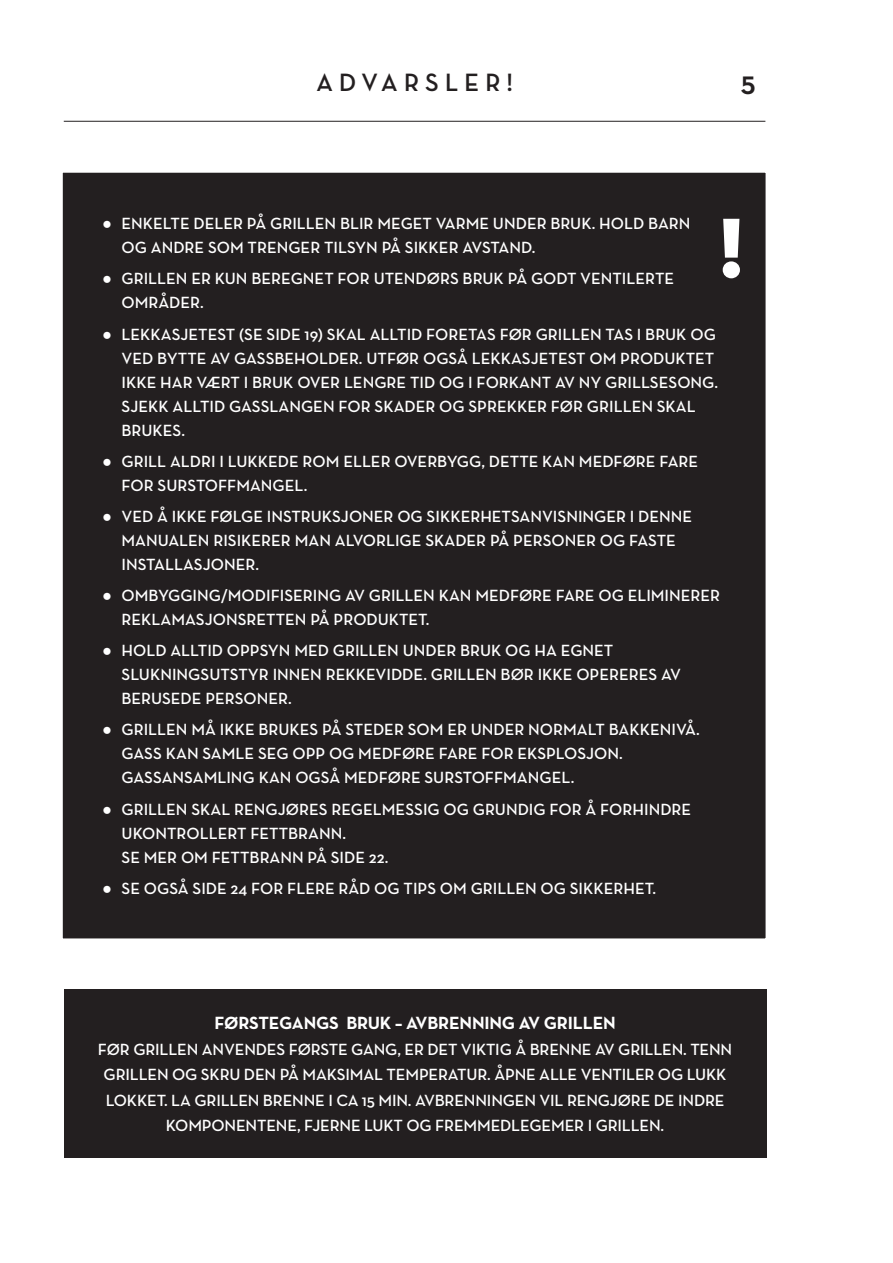
<style>
.page{position:relative;width:893px;height:1263px;background:#fff}
.page>*{position:absolute;margin:0;border:0;box-sizing:border-box;transform-origin:0 0}
.MT_NEGATIC{font:86.4px "Neutra Disp Titling";color:#fff}
.t1{font:700 33px "Neutra Disp";color:#231f20}
.topptekst_sider{font:700 25.5px "Neutra Disp";letter-spacing:.25em;color:#231f20}
.Warning_negative_12-17pt{font:700 18px "Neutra Text";letter-spacing:-.01em;color:#fff}
.Warning_negative_12-17pt-2{font:600 16.5px/24px "Neutra Text";color:#fff}
.s1{font-family:"Arial Narrow";font-weight:400}
</style>
<div class="page">
<hr style="left:64px;top:121px;width:701px;height:1px;background:#231f20">
<div style="left:58px;top:168px;width:712px;height:775px;background:#231f20"></div>
<div style="left:54px;top:164px;width:721px;height:783px;border:9px solid #fff"></div>
<div style="left:64px;top:989px;width:702px;height:169px;background:#231f20"></div>
<p class="topptekst_sider" style="left:316px;top:68px;width:198px">ADVARSLER!</p>
<h2 class="t1" style="left:741px;top:64px;width:16px">5</h2>
<p class="Warning_negative_12-17pt-2" style="left:122px;top:211px;width:570px;text-indent:-20px"><span class="s1">●</span> ENKELTE DELER PÅ GRILLEN BLIR MEGET VARME UNDER BRUK. HOLD BARN<br>OG ANDRE SOM TRENGER TILSYN PÅ SIKKER AVSTAND.</p>
<p class="Warning_negative_12-17pt-2" style="left:122px;top:266px;width:554px;text-indent:-20px"><span class="s1">●</span> GRILLEN ER KUN BEREGNET FOR UTENDØRS BRUK PÅ GODT VENTILERTE<br>OMRÅDER.</p>
<p class="Warning_negative_12-17pt-2" style="left:122px;top:322px;width:598px;text-indent:-20px"><span class="s1">●</span> LEKKASJETEST (SE SIDE 19) SKAL ALLTID FORETAS FØR GRILLEN TAS I BRUK OG VED BYTTE AV GASSBEHOLDER. UTFØR OGSÅ LEKKASJETEST OM PRODUKTET IKKE HAR VÆRT I BRUK OVER LENGRE TID OG I FORKANT AV NY GRILLSESONG.<br>SJEKK ALLTID GASSLANGEN FOR SKADER OG SPREKKER FØR GRILLEN SKAL BRUKES.</p>
<p class="Warning_negative_12-17pt-2" style="left:122px;top:449px;width:578px;text-indent:-20px"><span class="s1">●</span> GRILL ALDRI I LUKKEDE ROM ELLER OVERBYGG, DETTE KAN MEDFØRE FARE<br>FOR SURSTOFFMANGEL.</p>
<p class="Warning_negative_12-17pt-2" style="left:122px;top:504px;width:572px;text-indent:-20px"><span class="s1">●</span> VED Å IKKE FØLGE INSTRUKSJONER OG SIKKERHETSANVISNINGER I DENNE<br>MANUALEN RISIKERER MAN ALVORLIGE SKADER PÅ PERSONER OG FASTE<br>INSTALLASJONER.</p>
<p class="Warning_negative_12-17pt-2" style="left:122px;top:583px;width:600px;text-indent:-20px"><span class="s1">●</span> OMBYGGING/MODIFISERING AV GRILLEN KAN MEDFØRE FARE OG ELIMINERER<br>REKLAMASJONSRETTEN PÅ PRODUKTET.</p>
<p class="Warning_negative_12-17pt-2" style="left:122px;top:638px;width:561px;text-indent:-20px"><span class="s1">●</span> HOLD ALLTID OPPSYN MED GRILLEN UNDER BRUK OG HA EGNET<br>SLUKNINGSUTSTYR INNEN REKKEVIDDE. GRILLEN BØR IKKE OPERERES AV<br>BERUSEDE PERSONER.</p>
<p class="Warning_negative_12-17pt-2" style="left:122px;top:717px;width:580px;text-indent:-20px"><span class="s1">●</span> GRILLEN MÅ IKKE BRUKES PÅ STEDER SOM ER UNDER NORMALT BAKKENIVÅ.<br>GASS KAN SAMLE SEG OPP OG MEDFØRE FARE FOR EKSPLOSJON.<br>GASSANSAMLING KAN OGSÅ MEDFØRE SURSTOFFMANGEL.</p>
<p class="Warning_negative_12-17pt-2" style="left:122px;top:797px;width:571px;text-indent:-20px"><span class="s1">●</span> GRILLEN SKAL RENGJØRES REGELMESSIG OG GRUNDIG FOR Å FORHINDRE<br>UKONTROLLERT FETTBRANN.<br>SE MER OM FETTBRANN PÅ SIDE 22.</p>
<p class="Warning_negative_12-17pt-2" style="left:102px;top:876px;width:555px"><span class="s1">●</span> SE OGSÅ SIDE 24 FOR FLERE RÅD OG TIPS OM GRILLEN OG SIKKERHET.</p>
<p class="MT_NEGATIC" style="left:718px;top:194px;width:28px">!</p>
<p class="Warning_negative_12-17pt" style="left:214px;top:1012px;width:403px">FØRSTEGANGS BRUK – AVBRENNING AV GRILLEN</p>
<p class="Warning_negative_12-17pt-2" style="left:98px;top:1036px;width:636px;line-height:25.5px;text-align:center">FØR GRILLEN ANVENDES FØRSTE GANG, ER DET VIKTIG Å BRENNE AV GRILLEN. TENN GRILLEN OG SKRU DEN PÅ MAKSIMAL TEMPERATUR. ÅPNE ALLE VENTILER OG LUKK LOKKET. LA GRILLEN BRENNE I CA 15 MIN. AVBRENNINGEN VIL RENGJØRE DE INDRE KOMPONENTENE, FJERNE LUKT OG FREMMEDLEGEMER I GRILLEN.</p>
</div>
